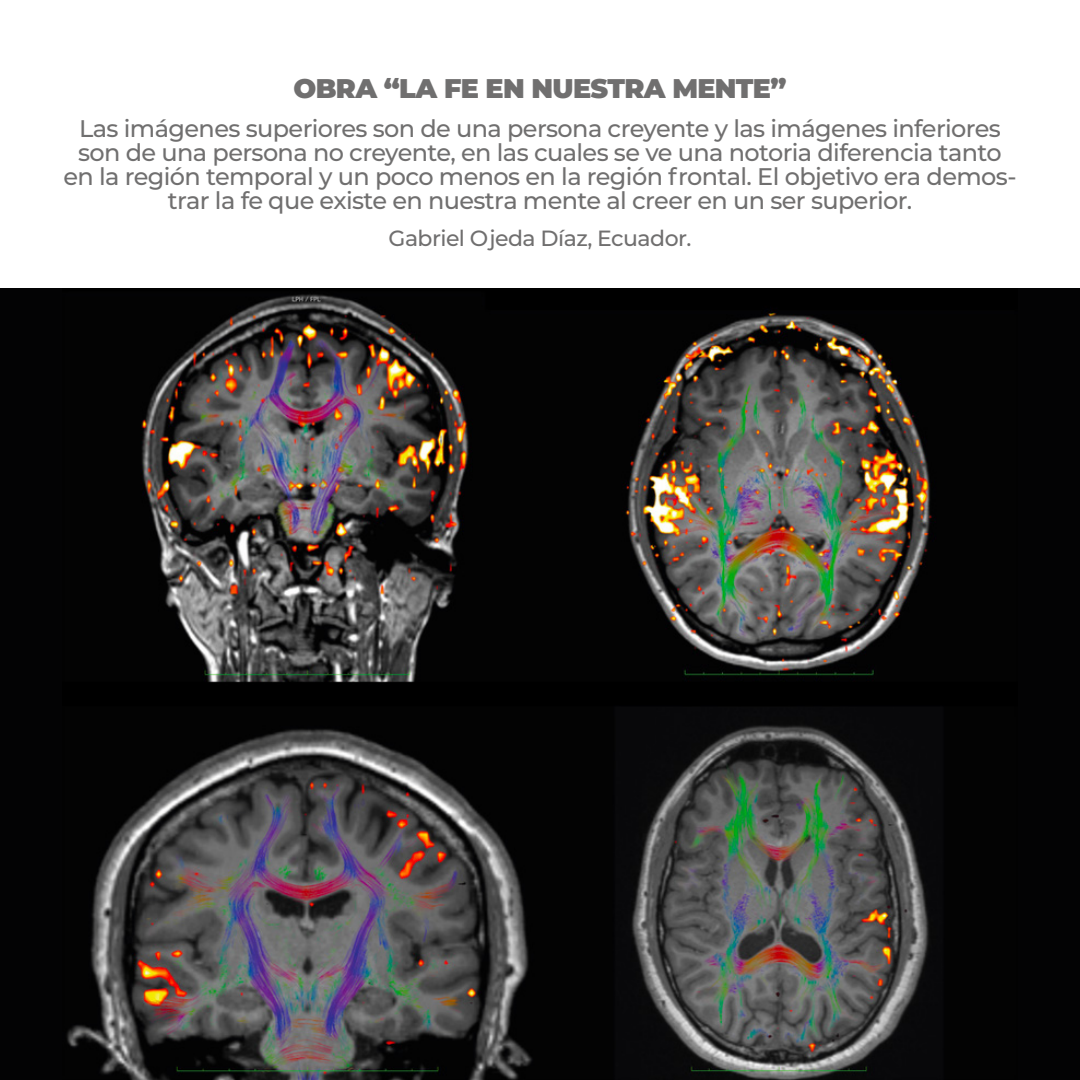
<style>
.page{position:relative;width:1080px;height:1080px;background:#fff}
.page>*{position:absolute;margin:0;border:0;box-sizing:border-box;transform-origin:0 0}
.t1{font:900 27px "Montserrat";letter-spacing:-.025em;color:#706f6f}
.t2{font:500 24px/24px "Montserrat";letter-spacing:-.025em;color:#706f6f;text-align:center}
.t3{font:500 22px "Montserrat";letter-spacing:-.025em;color:#706f6f}
</style>
<div class="page">
<div style="left:0;top:288px;width:1080px;height:792px;background:#030304"></div>
<img style="left:67px;top:294px;width:865px;height:786px">
<p class="t1" style="left:294px;top:68px;width:494px">OBRA “LA FE EN NUESTRA MENTE”</p>
<p class="t2" style="left:64px;top:115px;width:955px">Las imágenes superiores son de una persona creyente y las imágenes inferiores son de una persona no creyente, en las cuales se ve una notoria diferencia tanto en la región temporal y un poco menos en la región frontal. El objetivo era demos&shy;trar la fe que existe en nuestra mente al creer en un ser superior.</p>
<p class="t3" style="left:389px;top:223px;width:304px">Gabriel Ojeda Díaz, Ecuador.</p>
</div>
